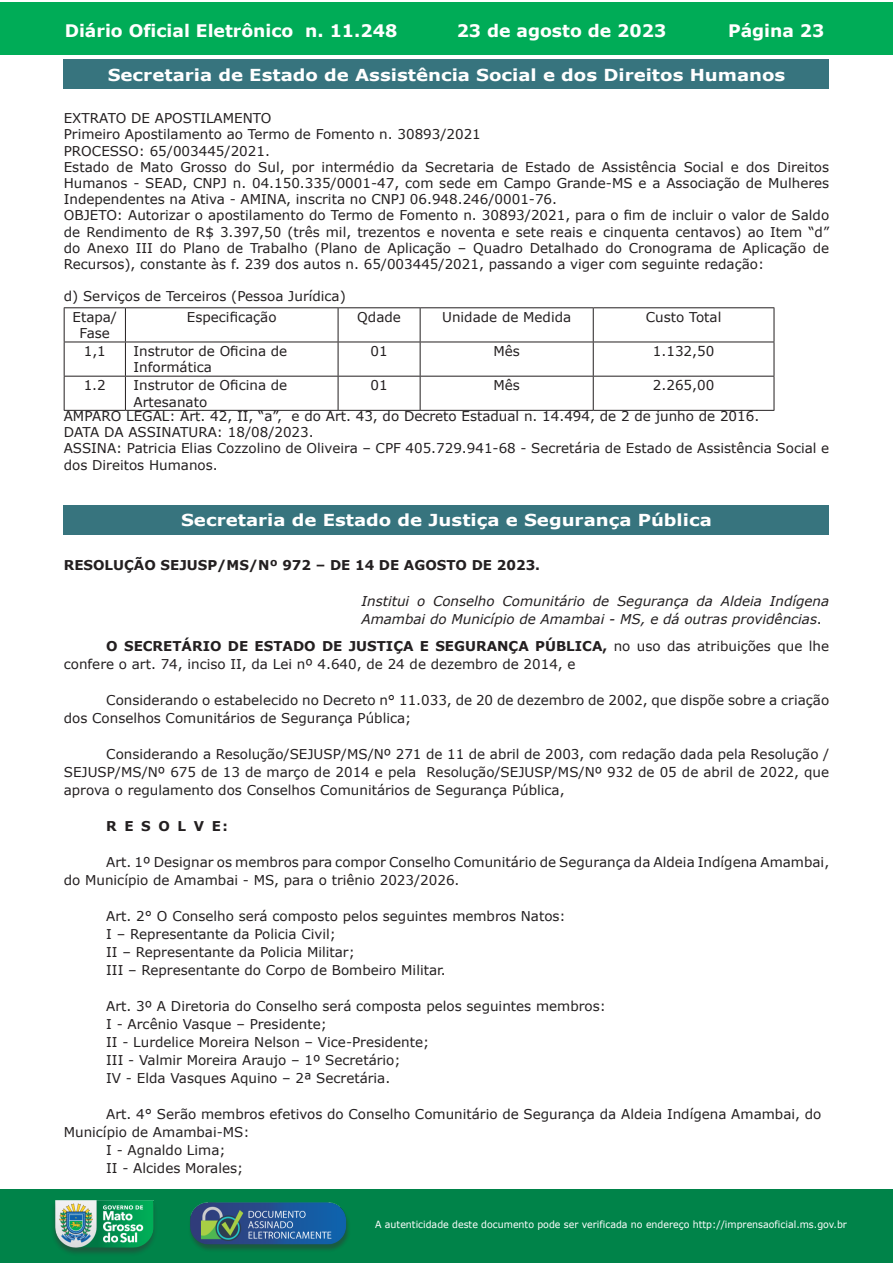
<style>
.page{position:relative;width:893px;height:1263px;background:#fff}
.page>*{position:absolute;margin:0;border:0;box-sizing:border-box;transform-origin:0 0}
.t1{font:700 17.25px "Verdana";color:#fff}
.t2{font:700 16.5px "Verdana";color:#fff;scale:1.1 1}
.t3{font:13.5px/16.2px "Verdana";color:#231f20}
.t4{font:italic 13.5px/18px "Verdana";color:#231f20}
.t5{font:700 13.5px "Verdana";color:#231f20}
.t6{font:9.9px "Verdana";color:#fff;scale:.95 1}
.s1{font-style:normal}
.s2{font-weight:700}
</style>
<div class="page">
<div style="left:0;top:2px;width:893px;height:53px;background:#00ac57"></div>
<div style="left:1px;top:1189px;width:892px;height:74px;background:#008349"></div>
<img style="left:49px;top:1198px;width:111px;height:61px">
<img style="left:185px;top:1201px;width:168px;height:54px">
<div style="left:64px;top:60px;width:765px;height:29px;background:#37747e"></div>
<hr style="left:64px;top:307px;width:61px;height:1px;background:#231f20">
<hr style="left:125px;top:307px;width:213px;height:1px;background:#231f20">
<hr style="left:338px;top:307px;width:82px;height:1px;background:#231f20">
<hr style="left:420px;top:307px;width:173px;height:1px;background:#231f20">
<hr style="left:593px;top:307px;width:181px;height:1px;background:#231f20">
<hr style="left:64px;top:342px;width:61px;height:1px;background:#231f20">
<hr style="left:125px;top:342px;width:213px;height:1px;background:#231f20">
<hr style="left:338px;top:342px;width:82px;height:1px;background:#231f20">
<hr style="left:420px;top:342px;width:173px;height:1px;background:#231f20">
<hr style="left:593px;top:342px;width:181px;height:1px;background:#231f20">
<hr style="left:64px;top:376px;width:61px;height:1px;background:#231f20">
<hr style="left:125px;top:376px;width:213px;height:1px;background:#231f20">
<hr style="left:338px;top:376px;width:82px;height:1px;background:#231f20">
<hr style="left:420px;top:376px;width:173px;height:1px;background:#231f20">
<hr style="left:593px;top:376px;width:181px;height:1px;background:#231f20">
<hr style="left:64px;top:410px;width:61px;height:1px;background:#231f20">
<hr style="left:125px;top:410px;width:213px;height:1px;background:#231f20">
<hr style="left:338px;top:410px;width:82px;height:1px;background:#231f20">
<hr style="left:420px;top:410px;width:173px;height:1px;background:#231f20">
<hr style="left:593px;top:410px;width:181px;height:1px;background:#231f20">
<hr style="left:64px;top:308px;width:1px;height:34px;background:#231f20">
<hr style="left:64px;top:342px;width:1px;height:34px;background:#231f20">
<hr style="left:64px;top:376px;width:1px;height:34px;background:#231f20">
<hr style="left:125px;top:308px;width:1px;height:34px;background:#231f20">
<hr style="left:338px;top:308px;width:1px;height:34px;background:#231f20">
<hr style="left:420px;top:308px;width:1px;height:34px;background:#231f20">
<hr style="left:593px;top:308px;width:1px;height:34px;background:#231f20">
<hr style="left:774px;top:308px;width:1px;height:34px;background:#231f20">
<hr style="left:125px;top:342px;width:1px;height:34px;background:#231f20">
<hr style="left:338px;top:342px;width:1px;height:34px;background:#231f20">
<hr style="left:420px;top:342px;width:1px;height:34px;background:#231f20">
<hr style="left:593px;top:342px;width:1px;height:34px;background:#231f20">
<hr style="left:774px;top:342px;width:1px;height:34px;background:#231f20">
<hr style="left:125px;top:376px;width:1px;height:34px;background:#231f20">
<hr style="left:338px;top:376px;width:1px;height:34px;background:#231f20">
<hr style="left:420px;top:376px;width:1px;height:34px;background:#231f20">
<hr style="left:593px;top:376px;width:1px;height:34px;background:#231f20">
<hr style="left:774px;top:376px;width:1px;height:34px;background:#231f20">
<div style="left:64px;top:505px;width:765px;height:30px;background:#37747e"></div>
<p class="t1" style="left:65px;top:18px;width:334px">Diário Oficial Eletrônico n. 11.248</p>
<p class="t1" style="left:457px;top:18px;width:211px">23 de agosto de 2023</p>
<p class="t1" style="left:728px;top:18px;width:98px">Página 23</p>
<p class="t2" style="left:108px;top:63px;width:617px">Secretaria de Estado de Assistência Social e dos Direitos Humanos</p>
<p class="t3" style="left:64px;top:110px;width:767px">EXTRATO DE APOSTILAMENTO<br>Primeiro Apostilamento ao Termo de Fomento n. 30893/2021<br>PROCESSO: 65/003445/2021.<br>Estado de Mato Grosso do Sul, por intermédio da Secretaria de Estado de Assistência Social e dos Direitos Humanos - SEAD, CNPJ n. 04.150.335/0001-47, com sede em Campo Grande-MS e a Associação de Mulheres Independentes na Ativa - AMINA, inscrita no CNPJ 06.948.246/0001-76.<br>OBJETO: Autorizar o apostilamento do Termo de Fomento n. 30893/2021, para o fim de incluir o valor de Saldo de Rendimento de R$ 3.397,50 (três mil, trezentos e noventa e sete reais e cinquenta centavos) ao Item “d” do Anexo III do Plano de Trabalho (Plano de Aplicação – Quadro Detalhado do Cronograma de Aplicação de Recursos), constante às f. 239 dos autos n. 65/003445/2021, passando a viger com seguinte redação:</p>
<p class="t3" style="left:72px;top:286px;width:275px;line-height:20.5px;text-indent:-9px">d) Serviços de Terceiros (Pessoa Jurídica)<br>Etapa/</p>
<p class="t3" style="left:80px;top:325px;width:32px">Fase</p>
<p class="t3" style="left:187px;top:309px;width:91px">Especificação</p>
<p class="t3" style="left:357px;top:309px;width:45px">Qdade</p>
<p class="t3" style="left:442px;top:309px;width:131px">Unidade de Medida</p>
<p class="t3" style="left:646px;top:309px;width:77px">Custo Total</p>
<p class="t3" style="left:84px;top:343px;width:24px">1,1</p>
<p class="t3" style="left:134px;top:343px;width:155px">Instrutor de Oficina de<br>Informática</p>
<p class="t3" style="left:370px;top:343px;width:19px">01</p>
<p class="t3" style="left:493px;top:343px;width:28px">Mês</p>
<p class="t3" style="left:653px;top:343px;width:63px">1.132,50</p>
<p class="t3" style="left:84px;top:377px;width:24px">1.2</p>
<p class="t3" style="left:134px;top:377px;width:155px">Instrutor de Oficina de<br>Artesanato</p>
<p class="t3" style="left:370px;top:377px;width:19px">01</p>
<p class="t3" style="left:493px;top:377px;width:28px">Mês</p>
<p class="t3" style="left:653px;top:377px;width:63px">2.265,00</p>
<p class="t3" style="left:64px;top:408px;width:767px">AMPARO LEGAL: Art. 42, II, “a”, e do Art. 43, do Decreto Estadual n. 14.494, de 2 de junho de 2016.<br>DATA DA ASSINATURA: 18/08/2023.<br>ASSINA: Patricia Elias Cozzolino de Oliveira – CPF 405.729.941-68 - Secretária de Estado de Assistência Social e dos Direitos Humanos.</p>
<p class="t2" style="left:181px;top:508px;width:484px">Secretaria de Estado de Justiça e Segurança Pública</p>
<p class="t5" style="left:64px;top:556px;width:478px">RESOLUÇÃO SEJUSP/MS/Nº 972 – DE 14 DE AGOSTO DE 2023.</p>
<p class="t4" style="left:361px;top:592px;width:469px">Institui o Conselho Comunitário de Segurança da Aldeia Indígena<br>Amambai do Município de Amambai - MS, e dá outras providências<span class="s1">.</span></p>
<p class="t3" style="left:64px;top:637px;width:767px;line-height:18px;text-indent:43px"><span class="s2">O SECRETÁRIO DE ESTADO DE JUSTIÇA E SEGURANÇA PÚBLICA,</span> no uso das atribuições que lhe confere o art. 74, inciso II, da Lei nº 4.640, de 24 de dezembro de 2014, e</p>
<p class="t3" style="left:64px;top:691px;width:767px;line-height:18px;text-indent:43px">Considerando o estabelecido no Decreto n° 11.033, de 20 de dezembro de 2002, que dispõe sobre a criação dos Conselhos Comunitários de Segurança Pública;</p>
<p class="t3" style="left:64px;top:745px;width:767px;line-height:18px;text-align:justify;text-indent:43px">Considerando a Resolução/SEJUSP/MS/Nº 271 de 11 de abril de 2003, com redação dada pela Resolução / SEJUSP/MS/Nº 675 de 13 de março de 2014 e pela Resolução/SEJUSP/MS/Nº 932 de 05 de abril de 2022, que aprova o regulamento dos Conselhos Comunitários de Segurança Pública,</p>
<p class="t5" style="left:106px;top:817px;width:123px">R E S O L V E:</p>
<p class="t3" style="left:64px;top:853px;width:767px;line-height:18px;text-indent:43px">Art. 1º Designar os membros para compor Conselho Comunitário de Segurança da Aldeia Indígena Amambai, do Município de Amambai - MS, para o triênio 2023/2026.</p>
<p class="t3" style="left:106px;top:907px;width:461px;line-height:18px">Art. 2° O Conselho será composto pelos seguintes membros Natos:<br>I – Representante da Policia Civil;<br>II – Representante da Policia Militar;<br>III – Representante do Corpo de Bombeiro Militar.</p>
<p class="t3" style="left:106px;top:997px;width:501px;line-height:18px">Art. 3º A Diretoria do Conselho será composta pelos seguintes membros:<br>I - Arcênio Vasque – Presidente;<br>II - Lurdelice Moreira Nelson – Vice-Presidente;<br>III - Valmir Moreira Araujo – 1º Secretário;<br>IV - Elda Vasques Aquino – 2ª Secretária.</p>
<p class="t3" style="left:106px;top:1106px;width:717px">Art. 4° Serão membros efetivos do Conselho Comunitário de Segurança da Aldeia Indígena Amambai, do</p>
<p class="t3" style="left:64px;top:1124px;width:187px">Município de Amambai-MS:</p>
<p class="t3" style="left:106px;top:1142px;width:121px">I - Agnaldo Lima;</p>
<p class="t3" style="left:106px;top:1160px;width:139px">II - Alcides Morales;</p>
<p class="t6" style="left:375px;top:1218px;width:498px">A autenticidade deste documento pode ser verificada no endereço http://imprensaoficial.ms.gov.br</p>
</div>
